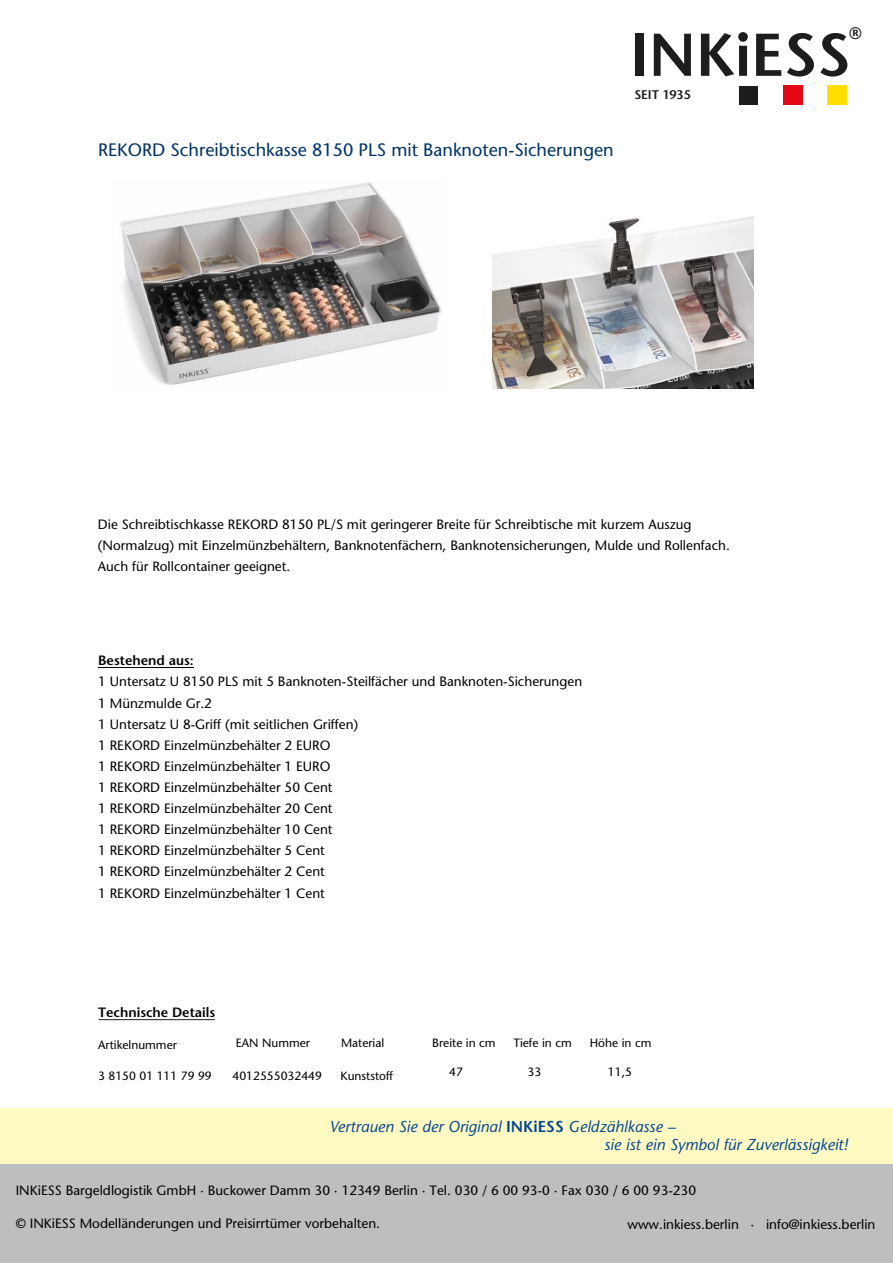
<style>
.page{position:relative;width:893px;height:1263px;background:#fff}
.page>*{position:absolute;margin:0;border:0;box-sizing:border-box;transform-origin:0 0}
.t1{font:600 60.15px "Stone Sans Std";color:#1d1d1b}
.t2{font:500 18px "Stone Sans Std";color:#036}
.t3{font:600 16.65px "Stone Sans Std";color:#1d1d1b}
.t4{font:italic 500 15.75px/18px "Stone Sans Std";color:#034694}
.t5{font:500 13.5px/21.1px "Stone Sans Std";color:#000}
.t6{font:600 13.5px "Stone Sans Std";color:#000}
.t7{font:600 12.6px "Stone Sans Std";letter-spacing:-.01em;color:#1d1d1b}
.t8{font:500 12px "Stone Sans Std";color:#000}
.s1{font-weight:600;font-style:normal}
</style>
<div class="page">
<hr style="left:98px;top:668px;width:96px;height:1px;background:#000">
<hr style="left:99px;top:1019px;width:116px;height:1px;background:#000">
<div style="left:0;top:1163px;width:893px;height:100px;background:#bcbec0"></div>
<div style="left:0;top:1108px;width:893px;height:55px;background:#fffac2"></div>
<div style="left:827px;top:85px;width:19px;height:20px;background:#fd0"></div>
<div style="left:739px;top:86px;width:19px;height:19px;background:#1d1d1b"></div>
<div style="left:783px;top:85px;width:19px;height:20px;background:#e30613"></div>
<img style="left:120px;top:182px;width:322px;height:203px">
<img style="left:493px;top:216px;width:260px;height:173px">
<h2 class="t2" style="left:98px;top:139px;width:517px">REKORD Schreibtischkasse 8150 PLS mit Banknoten-Sicherungen</h2>
<h1 class="t1" style="left:630px;top:19px;width:222px">INKiESS</h1>
<p class="t3" style="left:849px;top:23px;width:14px">®</p>
<p class="t7" style="left:634px;top:87px;width:58px">SEIT 1935</p>
<p class="t5" style="left:98px;top:514px;width:634px">Die Schreibtischkasse REKORD 8150 PL/S mit geringerer Breite für Schreibtische mit kurzem Auszug (Normalzug) mit Einzelmünzbehältern, Banknotenfächern, Banknotensicherungen, Mulde und Rollenfach.<br>Auch für Rollcontainer geeignet.</p>
<p class="t6" style="left:98px;top:652px;width:97px">Bestehend aus:</p>
<p class="t5" style="left:98px;top:671px;width:486px">1 Untersatz U 8150 PLS mit 5 Banknoten-Steilfächer und Banknoten-Sicherungen 1 Münzmulde Gr.2<br>1 Untersatz U 8-Griff (mit seitlichen Griffen)<br>1 REKORD Einzelmünzbehälter 2 EURO<br>1 REKORD Einzelmünzbehälter 1 EURO<br>1 REKORD Einzelmünzbehälter 50 Cent<br>1 REKORD Einzelmünzbehälter 20 Cent<br>1 REKORD Einzelmünzbehälter 10 Cent<br>1 REKORD Einzelmünzbehälter 5 Cent<br>1 REKORD Einzelmünzbehälter 2 Cent<br>1 REKORD Einzelmünzbehälter 1 Cent</p>
<p class="t6" style="left:98px;top:1004px;width:119px">Technische Details</p>
<p class="t8" style="left:98px;top:1037px;width:80px">Artikelnummer</p>
<p class="t8" style="left:98px;top:1068px;width:115px">3 8150 01 111 79 99</p>
<p class="t8" style="left:236px;top:1035px;width:76px">EAN Nummer</p>
<p class="t8" style="left:341px;top:1035px;width:45px">Material</p>
<p class="t8" style="left:233px;top:1068px;width:91px">4012555032449</p>
<p class="t8" style="left:341px;top:1068px;width:54px">Kunststoff</p>
<p class="t8" style="left:449px;top:1064px;width:15px">47</p>
<p class="t8" style="left:527px;top:1064px;width:15px">33</p>
<p class="t8" style="left:608px;top:1064px;width:26px">11,5</p>
<p class="t8" style="left:432px;top:1036px;width:65px">Breite in cm</p>
<p class="t8" style="left:513px;top:1036px;width:60px">Tiefe in cm</p>
<p class="t8" style="left:590px;top:1036px;width:63px">Höhe in cm</p>
<p class="t4" style="left:604px;top:1118px;width:246px;text-indent:-275px">Vertrauen Sie der Original <span class="s1">INKiESS</span> Geldzählkasse –<br>sie ist ein Symbol für Zuverlässigkeit!</p>
<p class="t5" style="left:16px;top:1180px;width:682px">INKiESS Bargeldlogistik GmbH · Buckower Damm 30 · 12349 Berlin · Tel. 030 / 6 00 93-0 · Fax 030 / 6 00 93-230</p>
<p class="t5" style="left:16px;top:1212px;width:366px">© INKiESS Modelländerungen und Preisirrtümer vorbehalten.</p>
<p class="t5" style="left:628px;top:1214px;width:249px">www.inkiess.berlin · info@inkiess.berlin</p>
</div>
